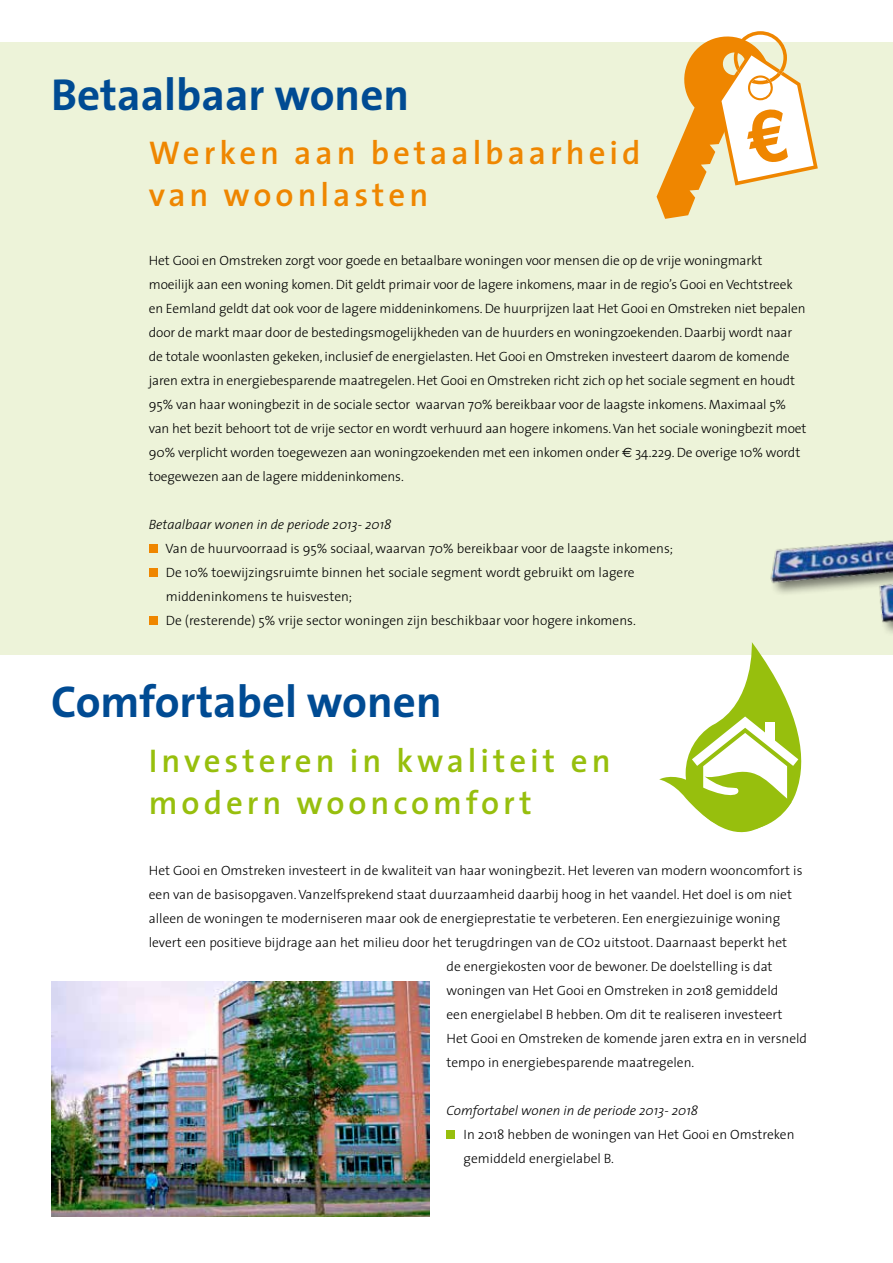
<style>
.page{position:relative;width:893px;height:1263px;background:#fff}
.page>*{position:absolute;margin:0;border:0;box-sizing:border-box;transform-origin:0 0}
.t1{font:700 45px "The Sans";color:#004b93}
.t2{font:600 33px/42px "The Sans";letter-spacing:.12em;color:#97bf0d}
.t3{font:600 33px/42px "The Sans";letter-spacing:.12em;color:#ef8600}
.t4{font:300 13.5px/24px "The Sans";letter-spacing:-.01em;color:#000}
.t5{font:italic 300 13.5px "The Sans";color:#000}
.s1{font-family:"Euro Sans";font-weight:400}
</style>
<div class="page">
<div style="left:0;top:43px;width:893px;height:612px;background:#edf3d9"></div>
<img style="left:770px;top:540px;width:123px;height:93px">
<div style="left:149px;top:544px;width:8px;height:9px;background:#ef8600"></div>
<div style="left:149px;top:568px;width:8px;height:9px;background:#ef8600"></div>
<div style="left:149px;top:616px;width:8px;height:9px;background:#ef8600"></div>
<div style="left:446px;top:1131px;width:9px;height:8px;background:#97bf0d"></div>
<svg style="left:657px;top:31px;width:161px;height:188px"></svg>
<img style="left:51px;top:981px;width:378px;height:235px">
<svg style="left:659px;top:642px;width:142px;height:190px"></svg>
<h1 class="t1" style="left:51px;top:57px;width:360px">Betaalbaar wonen</h1>
<h2 class="t3" style="left:149px;top:131px;width:493px">Werken aan betaalbaarheid van woonlasten</h2>
<p class="t4" style="left:149px;top:248px;width:659px">Het Gooi en Omstreken zorgt voor goede en betaalbare woningen voor mensen die op de vrije woningmarkt moeilijk aan een woning komen. Dit geldt primair voor de lagere inkomens, maar in de regio’s Gooi en Vechtstreek en Eemland geldt dat ook voor de lagere middeninkomens. De huurprijzen laat Het Gooi en Omstreken niet bepalen door de markt maar door de bestedingsmogelijkheden van de huurders en woningzoekenden. Daarbij wordt naar de totale woonlasten gekeken, inclusief de energielasten. Het Gooi en Omstreken investeert daarom de komende jaren extra in energiebesparende maatregelen. Het Gooi en Omstreken richt zich op het sociale segment en houdt 95% van haar woningbezit in de sociale sector waarvan 70% bereikbaar voor de laagste inkomens. Maximaal 5% van het bezit behoort tot de vrije sector en wordt verhuurd aan hogere inkomens. Van het sociale woningbezit moet 90% verplicht worden toegewezen aan woningzoekenden met een inkomen onder <span class="s1">€</span> 34.229. De overige 10% wordt toegewezen aan de lagere middeninkomens.</p>
<p class="t5" style="left:149px;top:513px;width:244px">Betaalbaar wonen in de periode 2013- 2018</p>
<p class="t4" style="left:165px;top:536px;width:509px">Van de huurvoorraad is 95% sociaal, waarvan 70% bereikbaar voor de laagste inkomens; De 10% toewijzingsruimte binnen het sociale segment wordt gebruikt om lagere middeninkomens te huisvesten;<br>De (resterende) 5% vrije sector woningen zijn beschikbaar voor hogere inkomens.</p>
<h1 class="t1" style="left:51px;top:664px;width:392px">Comfortabel wonen</h1>
<h2 class="t2" style="left:149px;top:739px;width:463px">Investeren in kwaliteit en modern wooncomfort</h2>
<p class="t4" style="left:149px;top:858px;width:655px">Het Gooi en Omstreken investeert in de kwaliteit van haar woningbezit. Het leveren van modern wooncomfort is</p>
<p class="t4" style="left:149px;top:882px;width:645px">een van de basisopgaven. Vanzelfsprekend staat duurzaamheid daarbij hoog in het vaandel. Het doel is om niet</p>
<p class="t4" style="left:149px;top:906px;width:633px">alleen de woningen te moderniseren maar ook de energieprestatie te verbeteren. Een energiezuinige woning</p>
<p class="t4" style="left:149px;top:930px;width:640px">levert een positieve bijdrage aan het milieu door het terugdringen van de CO2 uitstoot. Daarnaast beperkt het</p>
<p class="t4" style="left:446px;top:954px;width:327px">de energiekosten voor de bewoner. De doelstelling is dat</p>
<p class="t4" style="left:446px;top:978px;width:333px">woningen van Het Gooi en Omstreken in 2018 gemiddeld</p>
<p class="t4" style="left:446px;top:1002px;width:338px">een energielabel B hebben. Om dit te realiseren investeert</p>
<p class="t4" style="left:446px;top:1026px;width:362px">Het Gooi en Omstreken de komende jaren extra en in versneld</p>
<p class="t4" style="left:446px;top:1050px;width:249px">tempo in energiebesparende maatregelen.</p>
<p class="t5" style="left:446px;top:1099px;width:253px">Comfortabel wonen in de periode 2013- 2018</p>
<p class="t4" style="left:464px;top:1122px;width:332px">In 2018 hebben de woningen van Het Gooi en Omstreken gemiddeld energielabel B.</p>
</div>
